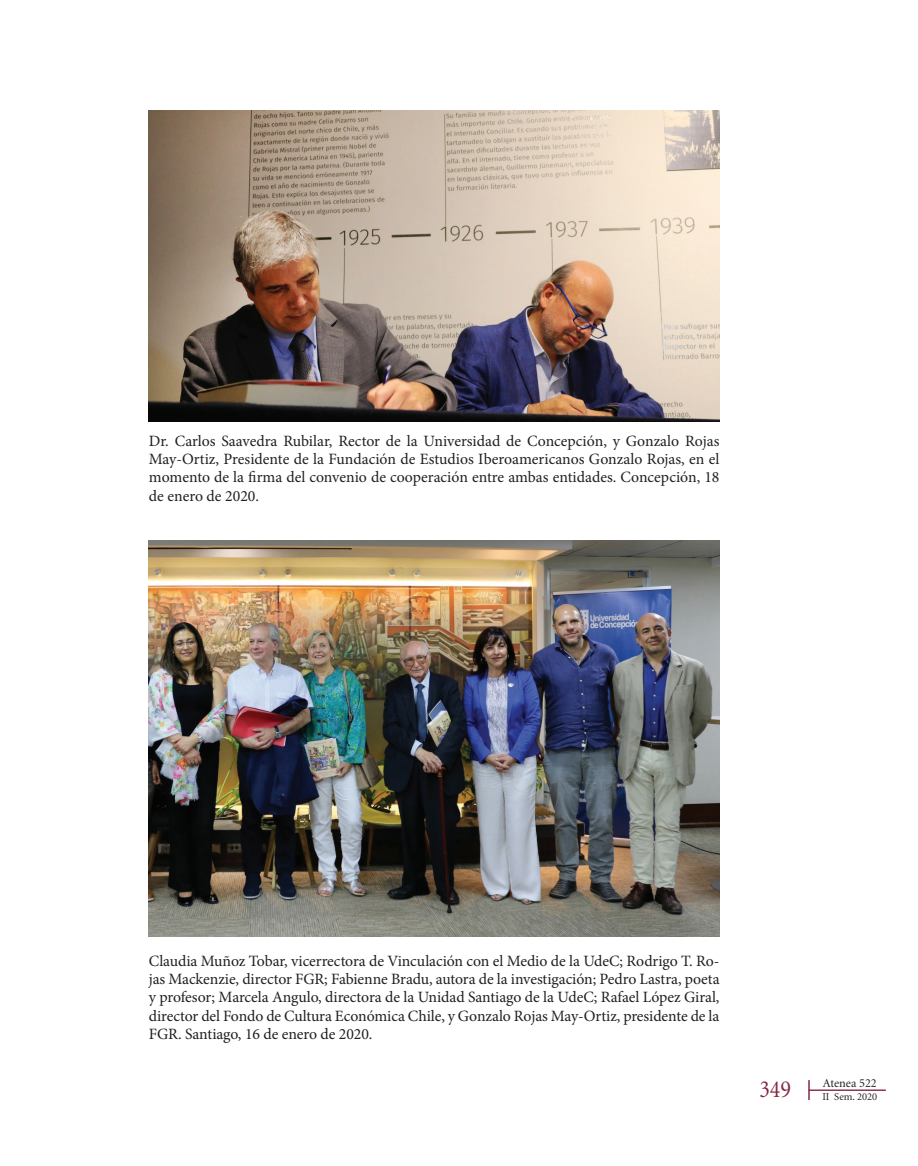
<style>
.page{position:relative;width:918px;height:1166px;background:#fff}
.page>*{position:absolute;margin:0;border:0;box-sizing:border-box;transform-origin:0 0}
.t1{font:24.5px "Minion";color:#832a40;scale:.9 1}
.t2{font:15.75px/18.4px "Minion Pro";letter-spacing:-.005em;color:#231f20;text-align:justify}
.t3{font:12.25px "Minion";color:#231f20}
.t4{font:10.5px "Minion";color:#231f20}
</style>
<div class="page">
<hr style="left:809px;top:1090px;width:76px;height:1px;background:#832a40">
<svg style="left:808px;top:1080px;width:1px;height:20px"></svg>
<img style="left:149px;top:110px;width:570px;height:311px">
<img style="left:149px;top:540px;width:570px;height:397px">
<p class="t2" style="left:149px;top:431px;width:572px">Dr. Carlos Saavedra Rubilar, Rector de la Universidad de Concepción, y Gonzalo Rojas May-Ortiz, Presidente de la Fundación de Estudios Iberoamericanos Gonzalo Rojas, en el momento de la firma del convenio de cooperación entre ambas entidades. Concepción, 18 de enero de 2020.</p>
<p class="t2" style="left:149px;top:951px;width:572px">Claudia Muñoz Tobar, vicerrectora de Vinculación con el Medio de la UdeC; Rodrigo T. Ro&shy;jas Mackenzie, director FGR; Fabienne Bradu, autora de la investigación; Pedro Lastra, poeta y profesor; Marcela Angulo, directora de la Unidad Santiago de la UdeC; Rafael López Giral, director del Fondo de Cultura Económica Chile, y Gonzalo Rojas May-Ortiz, presidente de la FGR. Santiago, 16 de enero de 2020.</p>
<p class="t3" style="left:823px;top:1077px;width:56px">Atenea 522</p>
<h1 class="t1" style="left:759px;top:1077px;width:37px">349</h1>
<p class="t4" style="left:822px;top:1091px;width:56px">II Sem. 2020</p>
</div>
